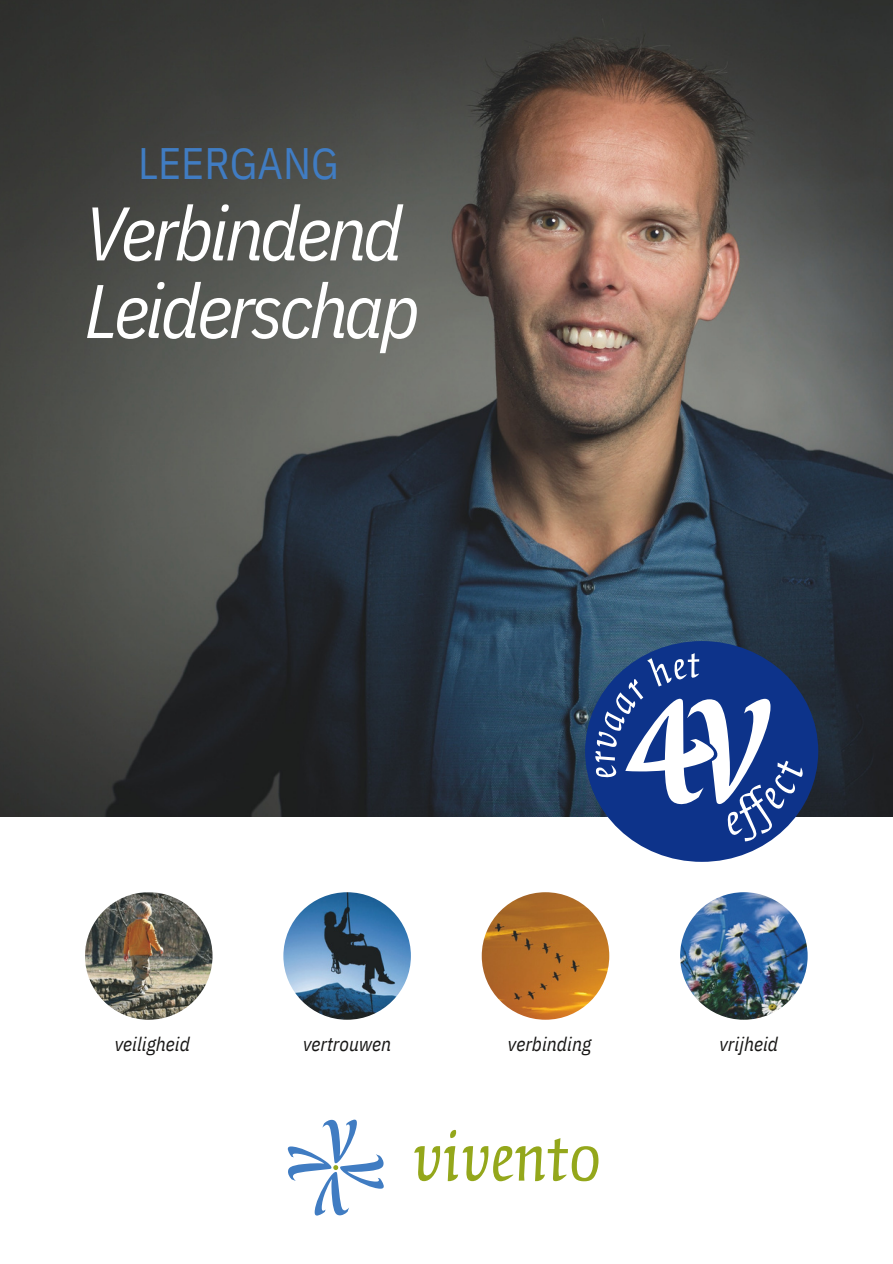
<style>
.page{position:relative;width:893px;height:1264px;background:#fff}
.page>*{position:absolute;margin:0;border:0;box-sizing:border-box;transform-origin:0 0}
.t1{font:italic 75.75px/77.6px "IBM Plex Sans Cond";letter-spacing:-.045em;color:#fff}
.t2{font:43.95px "IBM Plex Sans Cond";color:#407cc2}
.t3{font:italic 19.5px "IBM Plex Sans Cond";color:#171615}
</style>
<div class="page">
<img style="left:85px;top:892px;width:127px;height:127px;border-radius:50%">
<img style="left:283px;top:892px;width:128px;height:127px;border-radius:50%">
<img style="left:481px;top:892px;width:128px;height:127px;border-radius:50%">
<img style="left:680px;top:892px;width:127px;height:127px;border-radius:50%">
<img style="left:0;top:0;width:892px;height:816px">
<svg style="left:288px;top:1119px;width:96px;height:96px"></svg>
<svg style="left:414px;top:1129px;width:184px;height:52px"></svg>
<svg style="left:585px;top:641px;width:233px;height:220px;fill:#0d338a"></svg>
<p class="t2" style="left:138px;top:133px;width:202px">LEERGANG</p>
<p class="t1" style="left:84px;top:193px;width:337px">Verbindend<br>Leiderschap</p>
<p class="t3" style="left:115px;top:1031px;width:77px">veiligheid</p>
<p class="t3" style="left:303px;top:1031px;width:89px">vertrouwen</p>
<p class="t3" style="left:508px;top:1031px;width:85px">verbinding</p>
<p class="t3" style="left:719px;top:1031px;width:60px">vrijheid</p>
</div>
